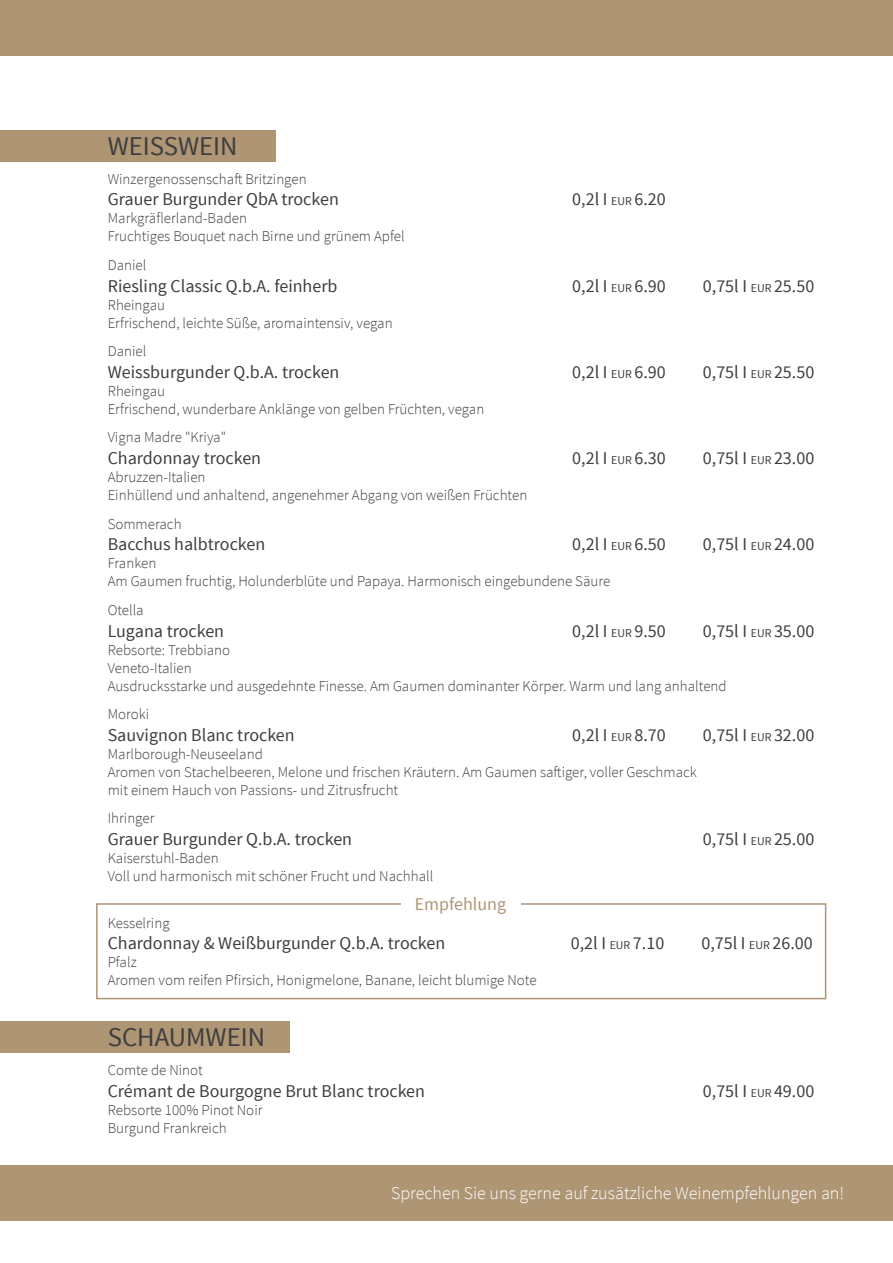
<style>
.page{position:relative;width:893px;height:1263px;background:#fff}
.page>*{position:absolute;margin:0;border:0;box-sizing:border-box;transform-origin:0 0}
.t1{font:27px "Source Sans Pro";color:#3e3e3f}
.t2{font:18px "Source Sans Pro";color:#3e3e3f}
.t3{font:300 18px "Source Sans Pro";color:#fff}
.t4{font:18px "Source Sans Pro";color:#ae9574}
.t5{font:300 15px/18px "Source Sans Pro";color:#3e3e3f}
.s1{font-size:12px}
</style>
<div class="page">
<div style="left:0;top:0;width:893px;height:55px;background:#ae9574"></div>
<div style="left:0;top:131px;width:275px;height:31px;background:#ae9574"></div>
<div style="left:0;top:1021px;width:289px;height:31px;background:#ae9574"></div>
<div style="left:0;top:1165px;width:893px;height:56px;background:#ae9574"></div>
<div style="left:96px;top:903px;width:730px;height:96px;border:2px solid #ae9574"></div>
<div style="left:402px;top:888px;width:119px;height:30px;background:#fff"></div>
<h1 class="t1" style="left:108px;top:129px;width:131px">WEISSWEIN</h1>
<p class="t5" style="left:108px;top:170px;width:200px">Winzergenossenschaft Britzingen</p>
<p class="t2" style="left:108px;top:188px;width:233px">Grauer Burgunder QbA trocken</p>
<p class="t2" style="left:572px;top:188px;width:95px">0,2l I <span class="s1">EUR</span> 6.20</p>
<p class="t5" style="left:108px;top:209px;width:298px">Markgräflerland-Baden<br>Fruchtiges Bouquet nach Birne und grünem Apfel</p>
<p class="t5" style="left:108px;top:256px;width:40px">Daniel</p>
<p class="t2" style="left:108px;top:274px;width:231px">Riesling Classic Q.b.A. feinherb</p>
<p class="t2" style="left:572px;top:274px;width:95px">0,2l I <span class="s1">EUR</span> 6.90</p>
<p class="t2" style="left:703px;top:274px;width:113px">0,75l I <span class="s1">EUR</span> 25.50</p>
<p class="t5" style="left:108px;top:296px;width:286px">Rheingau<br>Erfrischend, leichte Süße, aromaintensiv, vegan</p>
<p class="t5" style="left:108px;top:342px;width:40px">Daniel</p>
<p class="t2" style="left:108px;top:361px;width:233px">Weissburgunder Q.b.A. trocken</p>
<p class="t2" style="left:572px;top:361px;width:95px">0,2l I <span class="s1">EUR</span> 6.90</p>
<p class="t2" style="left:703px;top:361px;width:113px">0,75l I <span class="s1">EUR</span> 25.50</p>
<p class="t5" style="left:108px;top:382px;width:378px">Rheingau<br>Erfrischend, wunderbare Anklänge von gelben Früchten, vegan</p>
<p class="t5" style="left:108px;top:428px;width:120px">Vigna Madre "Kriya"</p>
<p class="t2" style="left:108px;top:447px;width:155px">Chardonnay trocken</p>
<p class="t2" style="left:572px;top:447px;width:95px">0,2l I <span class="s1">EUR</span> 6.30</p>
<p class="t2" style="left:703px;top:447px;width:113px">0,75l I <span class="s1">EUR</span> 23.00</p>
<p class="t5" style="left:108px;top:468px;width:421px">Abruzzen-Italien<br>Einhüllend und anhaltend, angenehmer Abgang von weißen Früchten</p>
<p class="t5" style="left:108px;top:515px;width:75px">Sommerach</p>
<p class="t2" style="left:108px;top:533px;width:159px">Bacchus halbtrocken</p>
<p class="t2" style="left:572px;top:533px;width:95px">0,2l I <span class="s1">EUR</span> 6.50</p>
<p class="t2" style="left:703px;top:533px;width:113px">0,75l I <span class="s1">EUR</span> 24.00</p>
<p class="t5" style="left:108px;top:554px;width:504px">Franken<br>Am Gaumen fruchtig, Holunderblüte und Papaya. Harmonisch eingebundene Säure</p>
<p class="t5" style="left:108px;top:601px;width:38px">Otella</p>
<p class="t2" style="left:108px;top:619px;width:118px">Lugana trocken</p>
<p class="t2" style="left:572px;top:619px;width:95px">0,2l I <span class="s1">EUR</span> 9.50</p>
<p class="t2" style="left:703px;top:619px;width:113px">0,75l I <span class="s1">EUR</span> 35.00</p>
<p class="t5" style="left:108px;top:641px;width:620px">Rebsorte: Trebbiano<br>Veneto-Italien<br>Ausdrucksstarke und ausgedehnte Finesse. Am Gaumen dominanter Körper. Warm und lang anhaltend</p>
<p class="t5" style="left:108px;top:705px;width:43px">Moroki</p>
<p class="t2" style="left:108px;top:724px;width:188px">Sauvignon Blanc trocken</p>
<p class="t2" style="left:572px;top:724px;width:95px">0,2l I <span class="s1">EUR</span> 8.70</p>
<p class="t2" style="left:703px;top:724px;width:113px">0,75l I <span class="s1">EUR</span> 32.00</p>
<p class="t5" style="left:108px;top:745px;width:591px">Marlborough-Neuseeland<br>Aromen von Stachelbeeren, Melone und frischen Kräutern. Am Gaumen saftiger, voller Geschmack mit einem Hauch von Passions- und Zitrusfrucht</p>
<p class="t5" style="left:108px;top:809px;width:48px">Ihringer</p>
<p class="t2" style="left:108px;top:828px;width:246px">Grauer Burgunder Q.b.A. trocken</p>
<p class="t2" style="left:703px;top:828px;width:113px">0,75l I <span class="s1">EUR</span> 25.00</p>
<p class="t5" style="left:108px;top:849px;width:327px">Kaiserstuhl-Baden<br>Voll und harmonisch mit schöner Frucht und Nachhall</p>
<p class="t5" style="left:108px;top:914px;width:63px">Kesselring</p>
<p class="t2" style="left:108px;top:932px;width:339px">Chardonnay &amp; Weißburgunder Q.b.A. trocken</p>
<p class="t2" style="left:571px;top:932px;width:95px">0,2l I <span class="s1">EUR</span> 7.10</p>
<p class="t2" style="left:701px;top:932px;width:113px">0,75l I <span class="s1">EUR</span> 26.00</p>
<p class="t5" style="left:108px;top:953px;width:430px">Pfalz<br>Aromen vom reifen Pfirsich, Honigmelone, Banane, leicht blumige Note</p>
<h1 class="t1" style="left:108px;top:1020px;width:159px">SCHAUMWEIN</h1>
<p class="t5" style="left:108px;top:1061px;width:97px">Comte de Ninot</p>
<p class="t2" style="left:108px;top:1079px;width:319px">Crémant de Bourgogne Brut Blanc trocken</p>
<p class="t2" style="left:703px;top:1079px;width:113px">0,75l I <span class="s1">EUR</span> 49.00</p>
<p class="t5" style="left:108px;top:1100px;width:156px">Rebsorte 100% Pinot Noir<br>Burgund Frankreich</p>
<p class="t4" style="left:415px;top:893px;width:93px">Empfehlung</p>
<p class="t3" style="left:391px;top:1182px;width:454px">Sprechen Sie uns gerne auf zusätzliche Weinempfehlungen an!</p>
</div>
